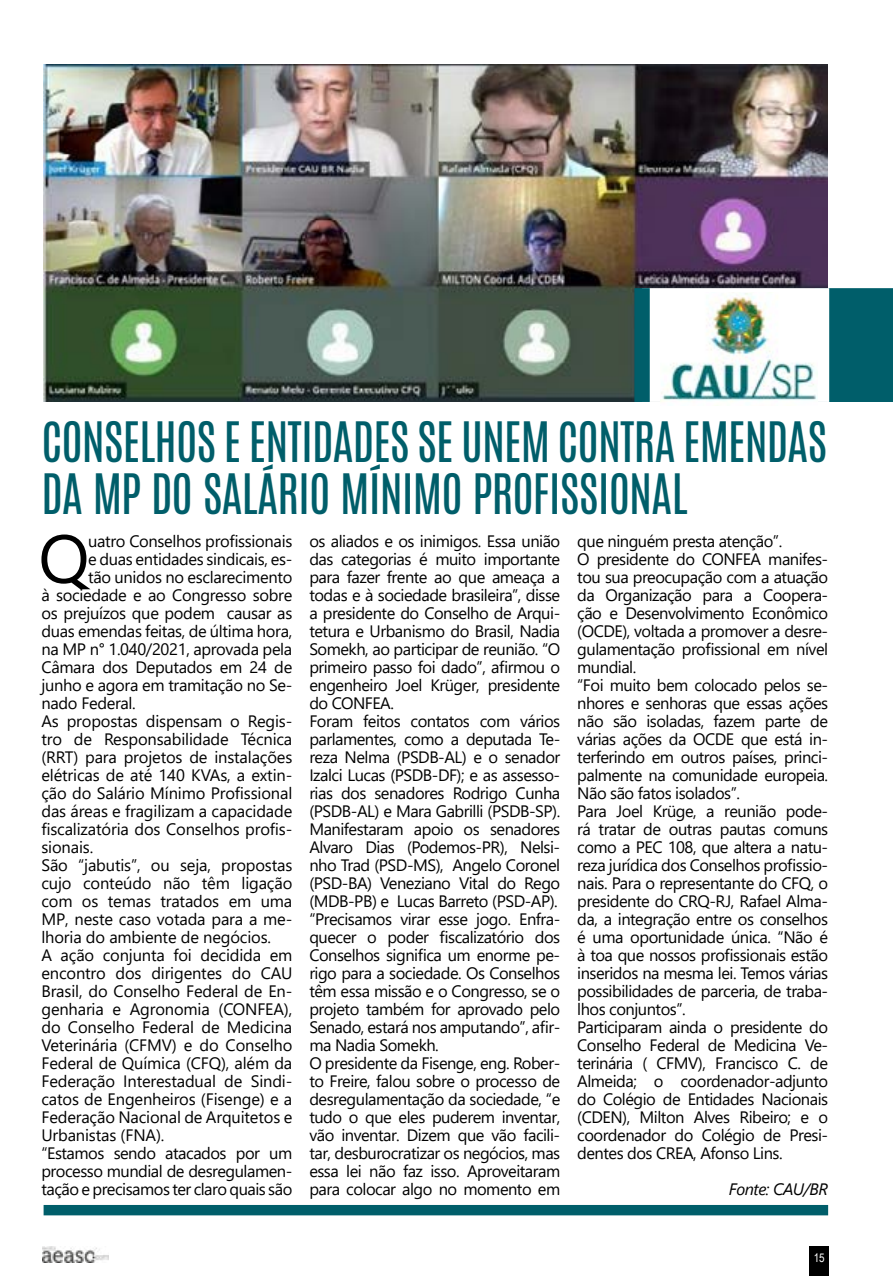
<style>
.page{position:relative;width:893px;height:1276px;background:#fff}
.page>*{position:absolute;margin:0;border:0;box-sizing:border-box;transform-origin:0 0}
.t1{font:67.95px "Segoe UI";color:#000}
.t2{font:46.5px/52.5px "Antonio";letter-spacing:-.02em;color:#005e6a}
.t3{font:16.5px/18px "Segoe UI";letter-spacing:-.03em;color:#000}
.t4{font:16.5px "Segoe UI";letter-spacing:-.01em;color:#000}
.t5{font:italic 16.5px "Segoe UI";letter-spacing:-.03em;color:#000}
.t6{font:12px "Arial Narrow";color:#fff}
</style>
<div class="page">
<img style="left:44px;top:64px;width:784px;height:338px">
<div style="left:829px;top:288px;width:64px;height:114px;background:#005e6a"></div>
<div style="left:642px;top:288px;width:187px;height:114px;background:#fff;border:2px solid #fff"></div>
<img style="left:660px;top:293px;width:158px;height:109px">
<div style="left:44px;top:1205px;width:784px;height:10px;background:#005e6a"></div>
<div style="left:809px;top:1247px;width:20px;height:29px;background:#000"></div>
<img style="left:43px;top:1247px;width:66px;height:15px">
<div style="left:634px;top:288px;width:16px;height:114px;background:#005e6a;border:2px solid #005e6a"></div>
<h2 class="t2" style="left:41px;top:416px;width:787px">CONSELHOS E ENTIDADES SE UNEM CONTRA EMENDAS<br>DA MP DO SALÁRIO MÍNIMO PROFISSIONAL</h2>
<h1 class="t1" style="left:38px;top:494px;width:53px">Q</h1>
<p class="t3" style="left:88px;top:530px;width:206px">uatro Conselhos profissionais</p>
<p class="t3" style="left:88px;top:548px;width:206px">e duas entidades sindicais, es-</p>
<p class="t3" style="left:88px;top:566px;width:206px">tão unidos no esclarecimento</p>
<p class="t3" style="left:41px;top:584px;width:252px">à sociedade e ao Congresso sobre</p>
<p class="t3" style="left:41px;top:602px;width:252px">os prejuízos que podem causar as</p>
<p class="t3" style="left:41px;top:620px;width:252px">duas emendas feitas, de última hora,</p>
<p class="t3" style="left:41px;top:638px;width:252px">na MP n° 1.040/2021, aprovada pela</p>
<p class="t3" style="left:41px;top:656px;width:252px">Câmara dos Deputados em 24 de</p>
<p class="t3" style="left:41px;top:674px;width:252px">junho e agora em tramitação no Se-</p>
<p class="t3" style="left:41px;top:692px;width:96px">nado Federal.</p>
<p class="t4" style="left:41px;top:705px;width:252px">As propostas dispensam o Regis-</p>
<p class="t4" style="left:41px;top:723px;width:252px">tro de Responsabilidade Técnica</p>
<p class="t4" style="left:41px;top:741px;width:252px">(RRT) para projetos de instalações</p>
<p class="t4" style="left:41px;top:759px;width:252px">elétricas de até 140 KVAs, a extin-</p>
<p class="t4" style="left:41px;top:777px;width:252px">ção do Salário Mínimo Profissional</p>
<p class="t4" style="left:41px;top:795px;width:252px">das áreas e fragilizam a capacidade</p>
<p class="t4" style="left:41px;top:813px;width:252px">fiscalizatória dos Conselhos profis-</p>
<p class="t4" style="left:41px;top:831px;width:53px">sionais.</p>
<p class="t4" style="left:41px;top:849px;width:252px">São “jabutis”, ou seja, propostas</p>
<p class="t4" style="left:41px;top:867px;width:252px">cujo conteúdo não têm ligação</p>
<p class="t4" style="left:41px;top:885px;width:252px">com os temas tratados em uma</p>
<p class="t4" style="left:41px;top:903px;width:252px">MP, neste caso votada para a me-</p>
<p class="t4" style="left:41px;top:921px;width:231px">lhoria do ambiente de negócios.</p>
<p class="t4" style="left:41px;top:939px;width:252px">A ação conjunta foi decidida em</p>
<p class="t4" style="left:41px;top:957px;width:252px">encontro dos dirigentes do CAU</p>
<p class="t4" style="left:41px;top:975px;width:252px">Brasil, do Conselho Federal de En-</p>
<p class="t4" style="left:41px;top:993px;width:252px">genharia e Agronomia (CONFEA),</p>
<p class="t4" style="left:41px;top:1011px;width:252px">do Conselho Federal de Medicina</p>
<p class="t4" style="left:41px;top:1029px;width:252px">Veterinária (CFMV) e do Conselho</p>
<p class="t4" style="left:41px;top:1047px;width:252px">Federal de Química (CFQ), além da</p>
<p class="t4" style="left:41px;top:1065px;width:252px">Federação Interestadual de Sindi-</p>
<p class="t4" style="left:41px;top:1083px;width:252px">catos de Engenheiros (Fisenge) e a</p>
<p class="t4" style="left:41px;top:1101px;width:252px">Federação Nacional de Arquitetos e</p>
<p class="t4" style="left:41px;top:1119px;width:124px">Urbanistas (FNA).</p>
<p class="t3" style="left:41px;top:1142px;width:252px">“Estamos sendo atacados por um</p>
<p class="t3" style="left:41px;top:1160px;width:252px">processo mundial de desregulamen-</p>
<p class="t3" style="left:41px;top:1178px;width:252px">tação e precisamos ter claro quais são</p>
<p class="t3" style="left:309px;top:530px;width:252px">os aliados e os inimigos. Essa união das categorias é muito importante para fazer frente ao que ameaça a todas e à sociedade brasileira”, disse a presidente do Conselho de Arqui&shy;tetura e Urbanismo do Brasil, Nadia Somekh, ao participar de reunião. “O primeiro passo foi dado”, afirmou o engenheiro Joel Krüger, presidente do CONFEA.<br>Foram feitos contatos com vários parlamentes, como a deputada Te&shy;reza Nelma (PSDB-AL) e o senador Izalci Lucas (PSDB-DF); e as assesso&shy;rias dos senadores Rodrigo Cunha (PSDB-AL) e Mara Gabrilli (PSDB-SP).<br>Manifestaram apoio os senadores Alvaro Dias (Podemos-PR), Nelsi&shy;nho Trad (PSD-MS), Angelo Coronel (PSD-BA) Veneziano Vital do Rego (MDB-PB) e Lucas Barreto (PSD-AP). “Precisamos virar esse jogo. Enfra&shy;quecer o poder fiscalizatório dos Conselhos significa um enorme pe&shy;rigo para a sociedade. Os Conselhos têm essa missão e o Congresso, se o projeto também for aprovado pelo Senado, estará nos amputando”, afir&shy;ma Nadia Somekh.<br>O presidente da Fisenge, eng. Rober&shy;to Freire, falou sobre o processo de desregulamentação da sociedade, “e tudo o que eles puderem inventar, vão inventar. Dizem que vão facili&shy;tar, desburocratizar os negócios, mas essa lei não faz isso. Aproveitaram para colocar algo no momento em</p>
<p class="t3" style="left:577px;top:530px;width:252px">que ninguém presta atenção”.<br>O presidente do CONFEA manifes&shy;tou sua preocupação com a atuação da Organização para a Coopera&shy;ção e Desenvolvimento Econômico (OCDE), voltada a promover a desre&shy;gulamentação profissional em nível mundial.<br>“Foi muito bem colocado pelos se&shy;nhores e senhoras que essas ações não são isoladas, fazem parte de várias ações da OCDE que está in&shy;terferindo em outros países, princi&shy;palmente na comunidade europeia.<br>Não são fatos isolados”.<br>Para Joel Krüge, a reunião pode&shy;rá tratar de outras pautas comuns como a PEC 108, que altera a natu&shy;reza jurídica dos Conselhos profissio&shy;nais. Para o representante do CFQ, o presidente do CRQ-RJ, Rafael Alma&shy;da, a integração entre os conselhos é uma oportunidade única. “Não é à toa que nossos profissionais estão inseridos na mesma lei. Temos várias possibilidades de parceria, de traba&shy;lhos conjuntos”.<br>Participaram ainda o presidente do<br>Conselho Federal de Medicina Ve&shy;terinária ( CFMV), Francisco C. de<br>Almeida; o coordenador-adjunto do Colégio de Entidades Nacionais (CDEN), Milton Alves Ribeiro; e o coordenador do Colégio de Presi&shy;dentes dos CREA, Afonso Lins.</p>
<p class="t5" style="left:729px;top:1173px;width:101px">Fonte: CAU/BR</p>
<p class="t6" style="left:814px;top:1249px;width:12px">15</p>
</div>
